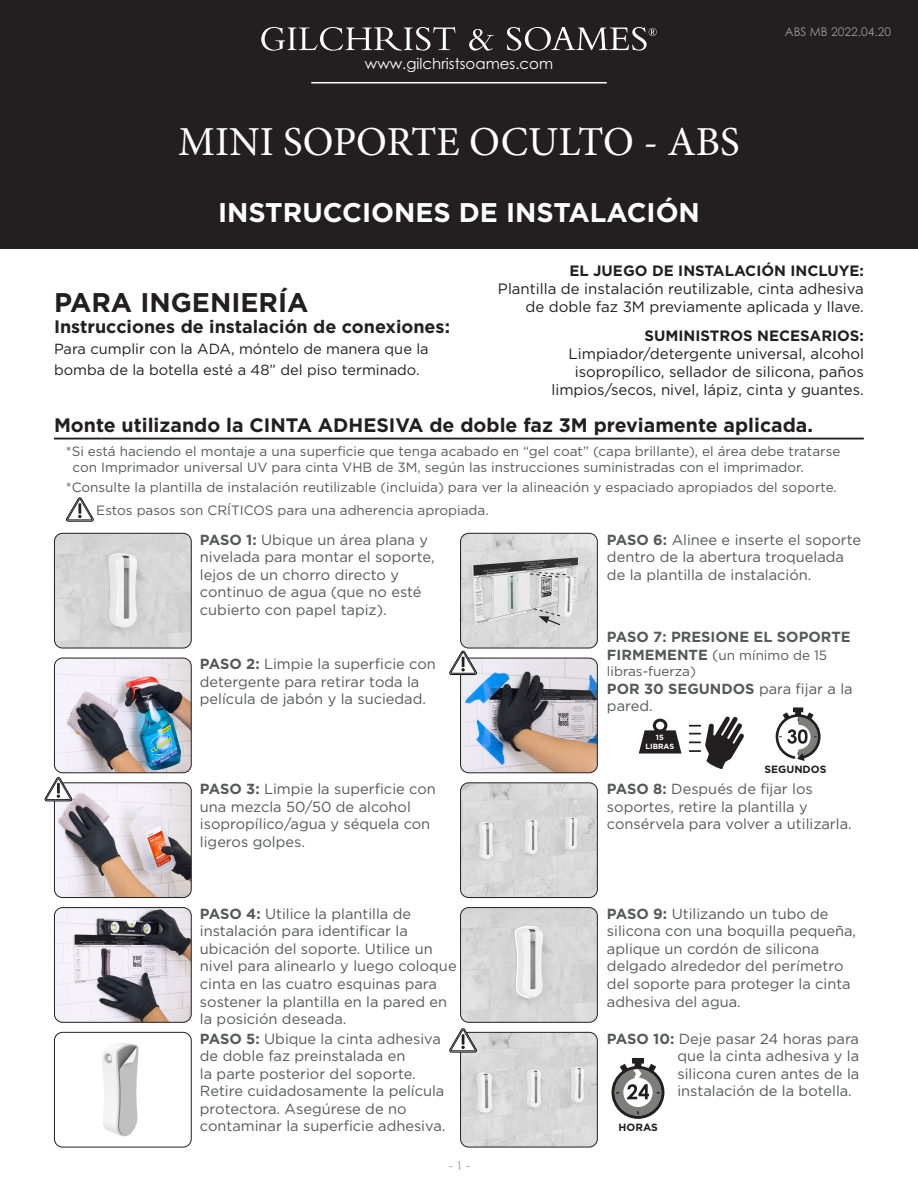
<style>
.page{position:relative;width:918px;height:1188px;background:#fff}
.page>*{position:absolute;margin:0;border:0;box-sizing:border-box;transform-origin:0 0}
.t1{font:41.25px "Minion Pro";color:#fff}
.t2{font:700 27px "Gotham";color:#fff}
.t3{font:700 27px "Gotham";color:#231f20}
.t4{font:700 19.5px "Gotham";color:#231f20}
.t5{font:700 18px "Gotham";color:#231f20}
.t6{font:15px/18px "Gotham";color:#231f20;text-align:right}
.t7{font:700 15px "Gotham";color:#231f20}
.t8{font:15px "Century Gothic Pro";color:#fff}
.t9{font:14.7px/17.5px "Gotham";color:#57585a}
.t10{font:14.7px/21px "Gotham";color:#231f20}
.t11{font:700 14.7px "Gotham";color:#57585a}
.t12{font:13.5px/16.2px "Gotham";color:#57585a}
.t13{font:12px "Century Gothic Pro";color:#939598}
.t14{font:700 10.5px "Gotham";color:#231f20}
.t15{font:700 7.5px "Gotham";color:#fff}
.s1{font-weight:700}
.s2{font-weight:700;font-size:14.7px}
.s3{font-size:14.7px}
</style>
<div class="page">
<div style="left:0;top:0;width:918px;height:248px;background:#231f20"></div>
<svg style="left:261px;top:27px;width:194px;height:24px"></svg>
<svg style="left:469px;top:29px;width:25px;height:22px"></svg>
<svg style="left:507px;top:27px;width:150px;height:24px"></svg>
<hr style="left:311px;top:82px;width:296px;height:1px;background:#fff">
<svg style="left:776px;top:707px;width:45px;height:54px"></svg>
<svg style="left:639px;top:719px;width:43px;height:35px"></svg>
<svg style="left:612px;top:1058px;width:52px;height:61px"></svg>
<svg style="left:689px;top:716px;width:55px;height:53px"></svg>
<hr style="left:54px;top:438px;width:810px;height:1px;background:#231f20">
<img style="left:54px;top:658px;width:136px;height:115px">
<div style="left:54px;top:658px;width:138px;height:115px;border:1px solid #231f20;border-radius:8px"></div>
<img style="left:56px;top:784px;width:134px;height:112px">
<div style="left:54px;top:782px;width:138px;height:116px;border:1px solid #231f20;border-radius:8px"></div>
<img style="left:56px;top:909px;width:134px;height:112px">
<div style="left:54px;top:907px;width:138px;height:116px;border:1px solid #231f20;border-radius:8px"></div>
<img style="left:54px;top:1032px;width:136px;height:114px">
<div style="left:54px;top:1032px;width:138px;height:116px;border:1px solid #231f20;border-radius:8px"></div>
<img style="left:462px;top:658px;width:134px;height:115px">
<div style="left:460px;top:658px;width:138px;height:115px;border:1px solid #231f20;border-radius:8px"></div>
<img style="left:462px;top:784px;width:134px;height:112px">
<div style="left:460px;top:782px;width:138px;height:116px;border:1px solid #231f20;border-radius:8px"></div>
<img style="left:462px;top:1034px;width:134px;height:112px">
<div style="left:460px;top:1032px;width:138px;height:116px;border:1px solid #231f20;border-radius:8px"></div>
<img style="left:54px;top:533px;width:136px;height:115px">
<div style="left:54px;top:533px;width:138px;height:115px;border:1px solid #231f20;border-radius:8px"></div>
<svg style="left:449px;top:650px;width:28px;height:25px"></svg>
<svg style="left:449px;top:1028px;width:28px;height:24px"></svg>
<svg style="left:45px;top:777px;width:28px;height:24px"></svg>
<svg style="left:66px;top:497px;width:28px;height:24px"></svg>
<img style="left:462px;top:533px;width:134px;height:115px">
<div style="left:460px;top:533px;width:138px;height:115px;border:1px solid #231f20;border-radius:8px"></div>
<svg style="left:530px;top:572px;width:36px;height:5px"></svg>
<svg style="left:534px;top:608px;width:28px;height:18px"></svg>
<img style="left:462px;top:909px;width:134px;height:112px">
<div style="left:460px;top:907px;width:138px;height:116px;border:1px solid #231f20;border-radius:8px"></div>
<svg style="left:515px;top:926px;width:25px;height:73px"></svg>
<p class="t8" style="left:365px;top:54px;width:190px">www.gilchristsoames.com</p>
<h1 class="t1" style="left:178px;top:114px;width:563px">MINI SOPORTE OCULTO - ABS</h1>
<h2 class="t2" style="left:218px;top:195px;width:483px">INSTRUCCIONES DE INSTALACIÓN</h2>
<p class="t13" style="left:785px;top:24px;width:108px">ABS MB 2022.04.20</p>
<p class="t3" style="left:54px;top:285px;width:256px">PARA INGENIERÍA</p>
<p class="t5" style="left:54px;top:315px;width:398px">Instrucciones de instalación de conexiones:</p>
<p class="t10" style="left:54px;top:338px;width:376px">Para cumplir con la ADA, móntelo de manera que la bomba de la botella esté a 48” del piso terminado.</p>
<p class="t7" style="left:569px;top:261px;width:296px">EL JUEGO DE INSTALACIÓN INCLUYE:</p>
<p class="t6" style="left:498px;top:280px;width:368px">Plantilla de instalación reutilizable, cinta adhesiva de doble faz 3M previamente aplicada y llave.</p>
<p class="t7" style="left:645px;top:326px;width:221px">SUMINISTROS NECESARIOS:</p>
<p class="t6" style="left:551px;top:344px;width:314px">Limpiador/detergente universal, alcohol isopropílico, sellador de silicona, paños limpios/secos, nivel, lápiz, cinta y guantes.</p>
<p class="t4" style="left:54px;top:412px;width:761px">Monte utilizando la CINTA ADHESIVA de doble faz 3M previamente aplicada.</p>
<p class="t12" style="left:73px;top:443px;width:769px;text-indent:-7px">*Si está haciendo el montaje a una superficie que tenga acabado en “gel coat” (capa brillante), el área debe tratarse con Imprimador universal UV para cinta VHB de 3M, según las instrucciones suministradas con el imprimador.</p>
<p class="t12" style="left:66px;top:479px;width:773px">*Consulte la plantilla de instalación reutilizable (incluida) para ver la alineación y espaciado apropiados del soporte.</p>
<p class="t12" style="left:96px;top:502px;width:394px">Estos pasos son CRÍTICOS para una adherencia apropiada.</p>
<p class="t9" style="left:200px;top:530px;width:236px"><span class="s1">PASO 1:</span> Ubique un área plana y nivelada para montar el soporte, lejos de un chorro directo y continuo de agua (que no esté cubierto con papel tapiz).</p>
<p class="t9" style="left:200px;top:655px;width:237px"><span class="s1">PASO 2:</span> Limpie la superficie con detergente para retirar toda la película de jabón y la suciedad.</p>
<p class="t9" style="left:200px;top:780px;width:237px"><span class="s1">PASO 3:</span> Limpie la superficie con una mezcla 50/50 de alcohol isopropílico/agua y séquela con ligeros golpes.</p>
<p class="t9" style="left:200px;top:905px;width:258px"><span class="s1">PASO 4:</span> Utilice la plantilla de instalación para identificar la ubicación del soporte. Utilice un nivel para alinearlo y luego coloque cinta en las cuatro esquinas para sostener la plantilla en la pared en la posición deseada.</p>
<p class="t9" style="left:200px;top:1029px;width:247px"><span class="s1">PASO 5:</span> Ubique la cinta adhesiva de doble faz preinstalada en<br>la parte posterior del soporte.<br>Retire cuidadosamente la película protectora. Asegúrese de no contaminar la superficie adhesiva.</p>
<p class="t13" style="left:449px;top:1158px;width:23px">- 1 -</p>
<p class="t9" style="left:607px;top:530px;width:256px"><span class="s1">PASO 6:</span> Alinee e inserte el soporte dentro de la abertura troquelada de la plantilla de instalación.</p>
<p class="t11" style="left:607px;top:627px;width:245px">PASO 7: PRESIONE EL SOPORTE</p>
<p class="t12" style="left:607px;top:647px;width:222px"><span class="s2">FIRMEMENTE</span> <span class="s3">(</span>un mínimo de 15 libras-fuerza)</p>
<p class="t9" style="left:607px;top:679px;width:247px"><span class="s1">POR 30 SEGUNDOS</span> para fijar a la pared.</p>
<p class="t15" style="left:656px;top:732px;width:9px">15</p>
<p class="t15" style="left:646px;top:741px;width:30px">LIBRAS</p>
<p class="t14" style="left:764px;top:762px;width:64px">SEGUNDOS</p>
<p class="t9" style="left:607px;top:780px;width:246px"><span class="s1">PASO 8:</span> Después de fijar los soportes, retire la plantilla y consérvela para volver a utilizarla.</p>
<p class="t9" style="left:607px;top:905px;width:251px"><span class="s1">PASO 9:</span> Utilizando un tubo de silicona con una boquilla pequeña, aplique un cordón de silicona delgado alrededor del perímetro del soporte para proteger la cinta adhesiva del agua.</p>
<p class="t9" style="left:677px;top:1029px;width:183px;text-align:justify;text-indent:-70px"><span class="s1">PASO 10:</span> Deje pasar 24 horas para que la cinta adhesiva y la silicona curen antes de la instalación de la botella.</p>
<p class="t14" style="left:619px;top:1120px;width:41px">HORAS</p>
</div>
